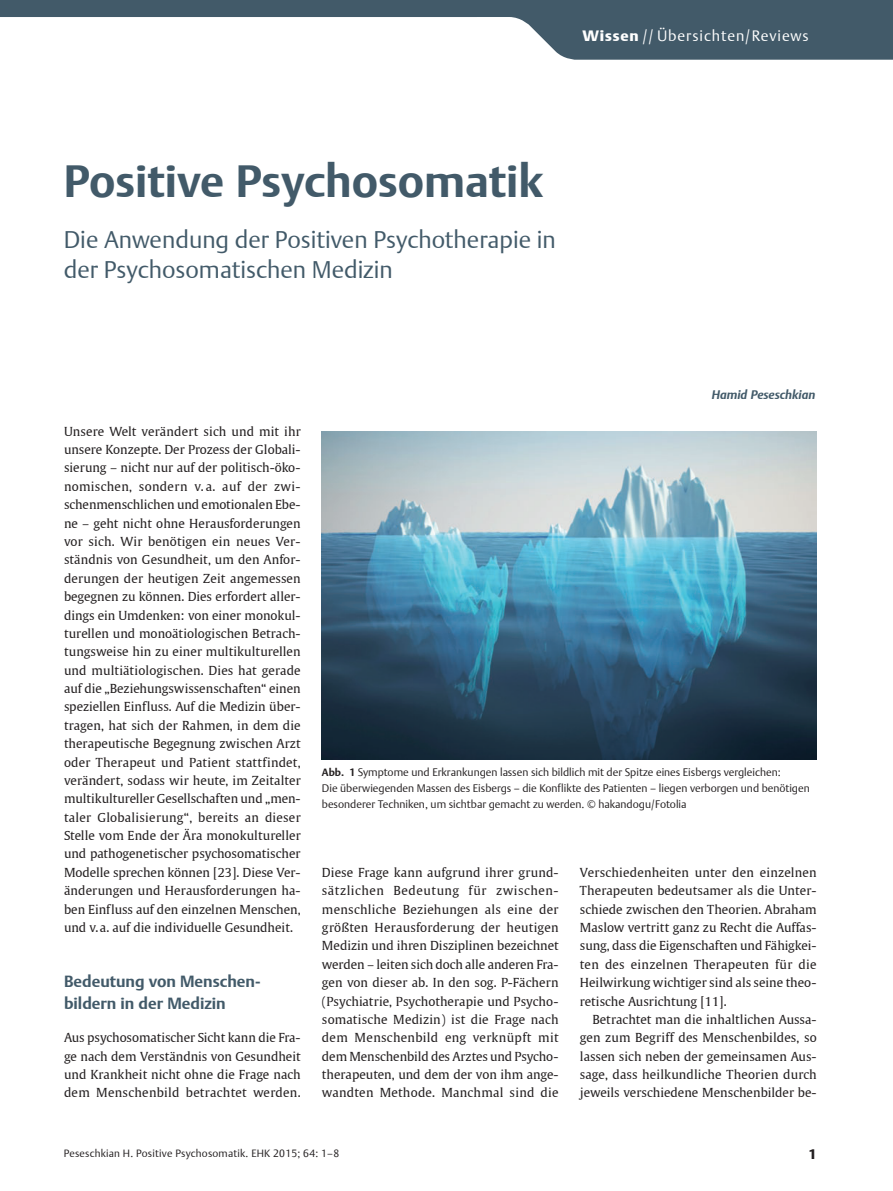
<style>
.page{position:relative;width:893px;height:1191px;background:#fff}
.page>*{position:absolute;margin:0;border:0;box-sizing:border-box;transform-origin:0 0}
.Überschrift_1{font:700 45px "Thieme Argo 2011";color:#425a69}
.Zwischenüberschrift{font:300 24px/30px "Thieme Argo 2011";color:#425a69}
.Überschrift_1_1{font:700 16.2px/22.2px "Thieme Argo 2011";color:#425a69}
._03_g2_Mustervorlage{font:300 15px "Thieme Argo 2011";letter-spacing:.06em;color:#fff}
._03_g1_Mustervorlage{font:900 13.5px "Thieme Argo 2011";color:#231f20}
.Grundschrift{font:12.3px/18.3px "Thieme Gulliver 2011";color:#231f20;text-align:justify}
.Grundschrift_Einzug{font:12.3px/18.3px "Thieme Gulliver 2011";color:#231f20;text-align:justify}
.Überschrift_Autor{font:italic 700 12.3px "Thieme Argo 2011";color:#425a69}
.Bildlegende_mit_Ziff{font:300 10.8px/15.8px "Thieme Argo 2011";color:#231f20}
._03_g3_Mustervorlage{font:300 10.5px "Thieme Argo 2011";letter-spacing:.02em;color:#231f20}
.s1{font-weight:900}
.s2{font-weight:700;font-size:10.5px}
</style>
<div class="page">
<svg style="left:0;top:0;width:893px;height:60px;fill:#425a69"></svg>
<img style="left:322px;top:432px;width:495px;height:327px">
<p class="_03_g2_Mustervorlage" style="left:582px;top:26px;width:228px"><span class="s1">Wissen</span> // Übersichten/Reviews</p>
<p class="Überschrift_1" style="left:64px;top:151px;width:481px">Positive Psychosomatik</p>
<p class="Zwischenüberschrift" style="left:64px;top:224px;width:494px">Die Anwendung der Positiven Psychotherapie in der Psychosomatischen Medizin</p>
<p class="Überschrift_Autor" style="left:712px;top:386px;width:105px">Hamid Peseschkian</p>
<p class="Grundschrift" style="left:64px;top:421px;width:238px">Unsere Welt verändert sich und mit ihr unsere Konzepte. Der Prozess der Globali&shy;sierung – nicht nur auf der politisch-öko&shy;nomischen, sondern v. a. auf der zwi&shy;schenmenschlichen und emotionalen Ebe&shy;ne – geht nicht ohne Herausforderungen vor sich. Wir benötigen ein neues Ver&shy;ständnis von Gesundheit, um den Anfor&shy;derungen der heutigen Zeit angemessen begegnen zu können. Dies erfordert aller&shy;dings ein Umdenken: von einer monokul&shy;turellen und monoätiologischen Betrach&shy;tungsweise hin zu einer multikulturellen und multiätiologischen. Dies hat gerade auf die „Beziehungswissenschaften“ einen speziellen Einfluss. Auf die Medizin über&shy;tragen, hat sich der Rahmen, in dem die therapeutische Begegnung zwischen Arzt oder Therapeut und Patient stattfindet, verändert, sodass wir heute, im Zeitalter multikultureller Gesellschaften und „men&shy;taler Globalisierung“, bereits an dieser Stelle vom Ende der Ära monokultureller und pathogenetischer psychosomatischer Modelle sprechen können [23]. Diese Ver&shy;änderungen und Herausforderungen ha&shy;ben Einfluss auf den einzelnen Menschen, und v.a. auf die individuelle Gesundheit.</p>
<p class="Überschrift_1_1" style="left:64px;top:970px;width:198px">Bedeutung von Menschen&shy;bildern in der Medizin</p>
<p class="Grundschrift" style="left:64px;top:1028px;width:238px">Aus psychosomatischer Sicht kann die Fra&shy;ge nach dem Verständnis von Gesundheit und Krankheit nicht ohne die Frage nach dem Menschenbild betrachtet werden.</p>
<p class="Bildlegende_mit_Ziff" style="left:322px;top:764px;width:489px"><span class="s2">Abb. 1</span> Symptome und Erkrankungen lassen sich bildlich mit der Spitze eines Eisbergs vergleichen:<br>Die überwiegenden Massen des Eisbergs – die Konflikte des Patienten – liegen verborgen und benötigen besonderer Techniken, um sichtbar gemacht zu werden. © hakandogu/Fotolia</p>
<p class="Grundschrift" style="left:322px;top:862px;width:238px">Diese Frage kann aufgrund ihrer grund&shy;sätzlichen Bedeutung für zwischen&shy;menschliche Beziehungen als eine der größten Herausforderung der heutigen Medizin und ihren Disziplinen bezeichnet werden – leiten sich doch alle anderen Fra&shy;gen von dieser ab. In den sog. P-Fächern (Psychiatrie, Psychotherapie und Psycho&shy;somatische Medizin) ist die Frage nach dem Menschenbild eng verknüpft mit dem Menschenbild des Arztes und Psycho&shy;therapeuten, und dem der von ihm ange&shy;wandten Methode. Manchmal sind die</p>
<p class="Grundschrift" style="left:580px;top:862px;width:238px">Verschiedenheiten unter den einzelnen Therapeuten bedeutsamer als die Unter&shy;schiede zwischen den Theorien. Abraham Maslow vertritt ganz zu Recht die Auffas&shy;sung, dass die Eigenschaften und Fähigkei&shy;ten des einzelnen Therapeuten für die Heilwirkung wichtiger sind als seine theo&shy;retische Ausrichtung [11].</p>
<p class="Grundschrift_Einzug" style="left:580px;top:1009px;width:238px;text-indent:12px">Betrachtet man die inhaltlichen Aussa&shy;gen zum Begriff des Menschenbildes, so lassen sich neben der gemeinsamen Aus&shy;sage, dass heilkundliche Theorien durch jeweils verschiedene Menschenbilder be-</p>
<p class="_03_g3_Mustervorlage" style="left:64px;top:1146px;width:277px">Peseschkian H. Positive Psychosomatik. EHK 2015; 64: 1–8</p>
<p class="_03_g1_Mustervorlage" style="left:809px;top:1145px;width:9px">1</p>
</div>
